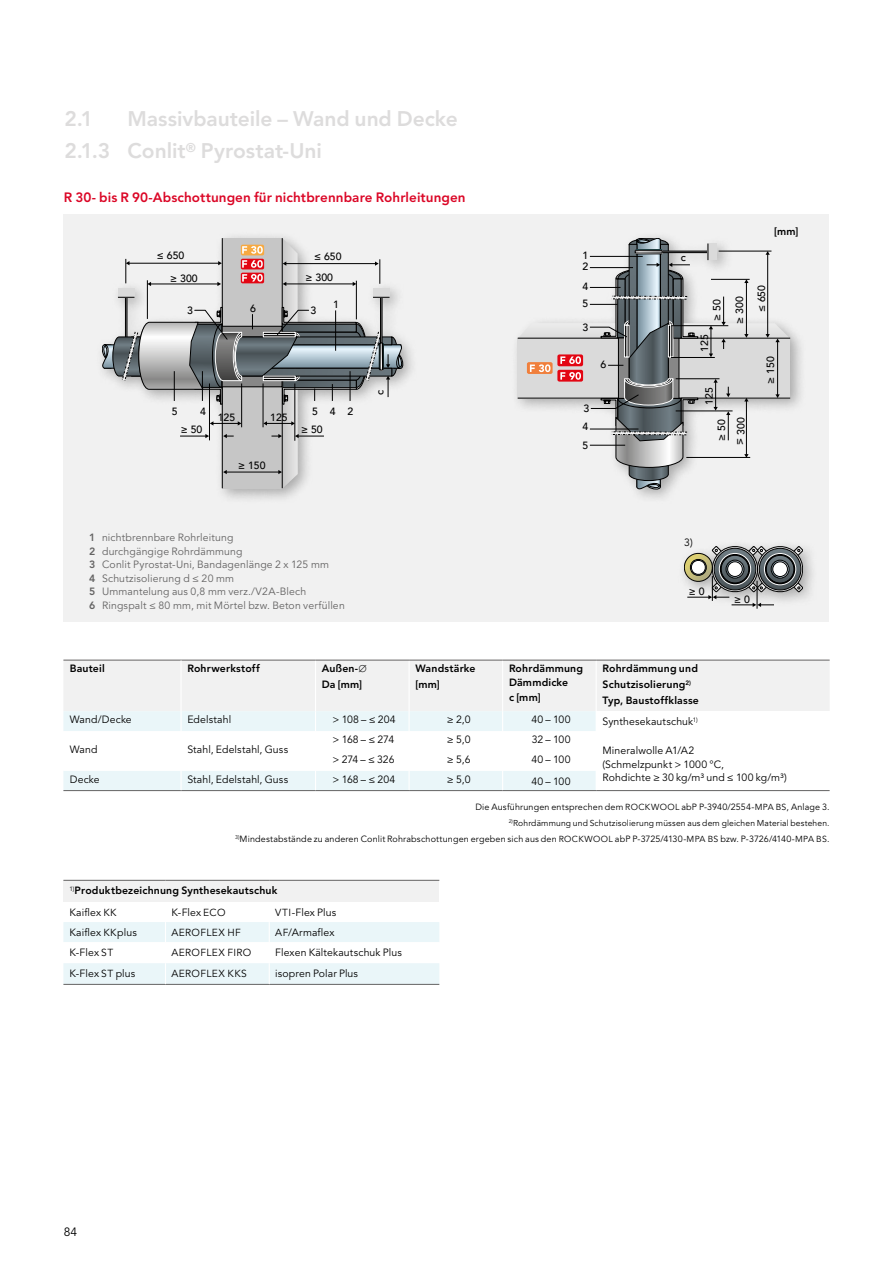
<style>
.page{position:relative;width:893px;height:1263px;background:#fff}
.page>*{position:absolute;margin:0;border:0;box-sizing:border-box;transform-origin:0 0}
.t1{font:800 21px/32.5px "Avenir LT Pro";letter-spacing:-.005em;color:#dddcdc}
.t2{font:800 13.5px "Avenir LT Pro";letter-spacing:.005em;color:#db0626}
.t3{font:12px "Avenir LT Pro";color:#000}
.t4{font:10.5px/13.5px "Avenir LT Pro";letter-spacing:.01em;color:#000}
.t5{font:10.5px/13.5px "Avenir LT Pro";letter-spacing:.015em;color:#646363}
.t6{font:800 10.5px/15.6px "Avenir LT Pro";letter-spacing:.015em;color:#000}
.t7{font:500 10.5px/11.2px "Avenir LT Pro";color:#000}
.t8{font:10.2px "Avenir LT Pro";letter-spacing:.04em;color:#000}
.t9{font:9px "Avenir LT Pro";letter-spacing:.02em;color:#000}
.t10{font:8.55px "Avenir LT Pro";letter-spacing:.015em;color:#000}
.s1{font-weight:800}
.s2{font-family:"Arial Unicode MS";font-weight:400}
.s3{font-size:8.7px}
.s4{font-weight:400}
.s5{font-weight:400;font-size:10.2px}
.s6{font-size:10.2px}
</style>
<div class="page">
<div style="left:63px;top:214px;width:766px;height:407px;background:#f1f1f1"></div>
<svg style="left:64px;top:791px;width:765px;height:1px"></svg>
<hr style="left:596px;top:790px;width:234px;height:1px;background:#646363">
<hr style="left:503px;top:790px;width:93px;height:1px;background:#646363">
<hr style="left:63px;top:790px;width:118px;height:1px;background:#646363">
<hr style="left:181px;top:790px;width:135px;height:1px;background:#646363">
<hr style="left:316px;top:790px;width:93px;height:1px;background:#646363">
<hr style="left:409px;top:790px;width:94px;height:1px;background:#646363">
<svg style="left:63px;top:660px;width:767px;height:130px"></svg>
<div style="left:63px;top:880px;width:376px;height:22px;background:#f1f1f1"></div>
<hr style="left:63px;top:880px;width:102px;height:1px;background:#646363">
<hr style="left:165px;top:880px;width:104px;height:1px;background:#646363">
<hr style="left:269px;top:880px;width:170px;height:1px;background:#646363">
<hr style="left:63px;top:984px;width:102px;height:1px;background:#646363">
<hr style="left:165px;top:984px;width:104px;height:1px;background:#646363">
<hr style="left:269px;top:984px;width:170px;height:1px;background:#646363">
<svg style="left:63px;top:922px;width:376px;height:62px"></svg>
<div style="left:510px;top:231px;width:296px;height:274px;background:#000;opacity:.3"></div>
<div style="left:95px;top:231px;width:324px;height:273px;background:#000;opacity:.3"></div>
<svg style="left:100px;top:238px;width:304px;height:251px"></svg>
<div style="left:677px;top:539px;width:142px;height:69px;background:#000;opacity:.3"></div>
<svg style="left:683px;top:546px;width:120px;height:63px"></svg>
<svg style="left:518px;top:238px;width:272px;height:253px"></svg>
<h1 class="t1" style="left:65px;top:102px;width:395px;text-indent:63px">Massivbauteile – Wand und Decke<br>2.1.3 Conlit<sup>®</sup> Pyrostat-Uni</h1>
<p class="t2" style="left:64px;top:189px;width:403px">R 30- bis R 90-Abschottungen für nichtbrennbare Rohrleitungen</p>
<h1 class="t1" style="left:65px;top:102px;width:30px">2.1</h1>
<p class="t7" style="left:157px;top:250px;width:29px">≤ 650</p>
<p class="t7" style="left:314px;top:251px;width:29px">≤ 650</p>
<p class="t7" style="left:170px;top:272px;width:29px">≥ 300</p>
<p class="t7" style="left:306px;top:272px;width:29px">≥ 300</p>
<p class="t7" style="left:250px;top:303px;width:7px">6</p>
<p class="t7" style="left:187px;top:305px;width:7px">3</p>
<p class="t7" style="left:310px;top:305px;width:7px">3</p>
<p class="t7" style="left:333px;top:299px;width:7px">1</p>
<p class="t7" style="left:172px;top:405px;width:7px">5</p>
<p class="t7" style="left:200px;top:405px;width:7px">4</p>
<p class="t7" style="left:312px;top:405px;width:43px">542</p>
<p class="t7" style="left:218px;top:411px;width:19px">125</p>
<p class="t7" style="left:270px;top:411px;width:19px">125</p>
<p class="t7" style="left:181px;top:424px;width:23px">≥ 50</p>
<p class="t7" style="left:301px;top:424px;width:23px">≥ 50</p>
<p class="t7" style="left:238px;top:460px;width:29px">≥ 150</p>
<p class="t7" style="left:375px;top:395px;width:7px;rotate:-90deg">c</p>
<p class="t7" style="left:582px;top:250px;width:7px">1<br>2</p>
<p class="t7" style="left:582px;top:281px;width:7px">4</p>
<p class="t7" style="left:582px;top:298px;width:7px">5</p>
<p class="t7" style="left:582px;top:322px;width:7px">3</p>
<p class="t7" style="left:601px;top:358px;width:7px">6</p>
<p class="t7" style="left:583px;top:403px;width:7px">3</p>
<p class="t7" style="left:582px;top:421px;width:7px">4</p>
<p class="t7" style="left:582px;top:440px;width:7px">5</p>
<p class="t7" style="left:681px;top:252px;width:7px">c</p>
<p class="t6" style="left:774px;top:224px;width:26px">[mm]</p>
<p class="t7" style="left:711px;top:321px;width:23px;rotate:-90deg">≥ 50</p>
<p class="t7" style="left:734px;top:324px;width:29px;rotate:-90deg">≥ 300</p>
<p class="t7" style="left:756px;top:312px;width:29px;rotate:-90deg">≤ 650</p>
<p class="t7" style="left:699px;top:352px;width:19px;rotate:-90deg">125</p>
<p class="t7" style="left:704px;top:405px;width:19px;rotate:-90deg">125</p>
<p class="t7" style="left:716px;top:441px;width:23px;rotate:-90deg">≥ 50</p>
<p class="t7" style="left:765px;top:384px;width:29px;rotate:-90deg">≥ 150</p>
<p class="t5" style="left:89px;top:531px;width:257px"><span class="s1">1</span> nichtbrennbare Rohrleitung<br><span class="s1">2</span> durchgängige Rohrdämmung<br><span class="s1">3</span> Conlit Pyrostat-Uni, Bandagenlänge 2 x 125 mm<br><span class="s1">4</span> Schutzisolierung d ≤ 20 mm<br><span class="s1">5</span> Ummantelung aus 0,8 mm verz./V2A-Blech<br><span class="s1">6</span> Ringspalt ≤ 80 mm, mit Mörtel bzw. Beton verfüllen</p>
<p class="t4" style="left:684px;top:536px;width:10px">3)</p>
<p class="t7" style="left:689px;top:586px;width:17px">≥ 0</p>
<p class="t6" style="left:70px;top:661px;width:36px">Bauteil</p>
<p class="t6" style="left:187px;top:661px;width:74px">Rohrwerkstoff</p>
<p class="t6" style="left:322px;top:661px;width:46px">Außen-<span class="s2">∅<br></span>Da [mm]</p>
<p class="t6" style="left:415px;top:661px;width:62px">Wandstärke [mm]</p>
<p class="t6" style="left:509px;top:662px;width:76px;line-height:13.5px">Rohrdämmung<br>Dämmdicke</p>
<p class="t6" style="left:509px;top:690px;width:33px">c [mm]</p>
<p class="t6" style="left:603px;top:661px;width:98px">Rohrdämmung und<br>Schutzisolierung<sup>2)<br></sup>Typ, Baustoffklasse</p>
<p class="t7" style="left:734px;top:594px;width:17px">≥ 0</p>
<p class="t4" style="left:70px;top:713px;width:64px">Wand/Decke</p>
<p class="t4" style="left:187px;top:713px;width:45px">Edelstahl</p>
<p class="t4" style="left:333px;top:713px;width:65px">&gt; 108 – ≤ 204</p>
<p class="t4" style="left:447px;top:713px;width:25px">≥ 2,0</p>
<p class="t4" style="left:532px;top:713px;width:41px">40 – 100</p>
<p class="t4" style="left:603px;top:715px;width:97px">Synthesekautschuk<sup>1)</sup></p>
<p class="t4" style="left:603px;top:744px;width:186px">Mineralwolle A1/A2<br>(Schmelzpunkt &gt; 1000 °C,<br>Rohdichte ≥ 30 kg/m³ und ≤ 100 kg/m³)</p>
<p class="t4" style="left:333px;top:733px;width:63px">&gt; 168 – ≤ 274</p>
<p class="t4" style="left:447px;top:733px;width:25px">≥ 5,0</p>
<p class="t4" style="left:532px;top:733px;width:40px">32 – 100</p>
<p class="t4" style="left:333px;top:753px;width:63px">&gt; 274 – ≤ 326</p>
<p class="t4" style="left:447px;top:753px;width:25px">≥ 5,6</p>
<p class="t4" style="left:532px;top:753px;width:41px">40 – 100</p>
<p class="t4" style="left:70px;top:743px;width:29px">Wand</p>
<p class="t4" style="left:187px;top:743px;width:102px">Stahl, Edelstahl, Guss</p>
<p class="t4" style="left:70px;top:773px;width:31px">Decke</p>
<p class="t4" style="left:187px;top:773px;width:102px">Stahl, Edelstahl, Guss</p>
<p class="t4" style="left:333px;top:773px;width:64px">&gt; 168 – ≤ 204</p>
<p class="t4" style="left:447px;top:773px;width:25px">≥ 5,0</p>
<p class="t4" style="left:532px;top:774px;width:41px">40 – 100</p>
<p class="t9" style="left:475px;top:802px;width:356px">Die Ausführungen entsprechen dem <span class="s3">ROCKWOOL</span> abP P-3940/2554-<span class="s3">MPA BS</span>, Anlage 3.</p>
<p class="t10" style="left:509px;top:818px;width:322px"><sup>2)</sup>Rohrdämmung und Schutzisolierung müssen aus dem gleichen Material bestehen.</p>
<p class="t9" style="left:235px;top:833px;width:596px"><sup>3)</sup>Mindestabstände zu anderen Conlit Rohrabschottungen ergeben sich aus den <span class="s3">ROCKWOOL</span> abP P-3725/4130-<span class="s3">MPA BS</span> bzw. P-3726/4140-<span class="s3">MPA BS</span>.</p>
<p class="t6" style="left:69px;top:880px;width:209px;line-height:21.9px"><sup>1)</sup>Produktbezeichnung Synthesekautschuk<br><span class="s4">Kaiflex</span> <span class="s5">KK</span></p>
<p class="t4" style="left:171px;top:906px;width:56px">K-Flex <span class="s6">ECO</span></p>
<p class="t4" style="left:275px;top:906px;width:62px"><span class="s6">VTI</span>-Flex Plus</p>
<p class="t4" style="left:69px;top:926px;width:69px">Kaiflex <span class="s6">KK</span>plus</p>
<p class="t8" style="left:171px;top:926px;width:71px">AEROFLEX HF</p>
<p class="t4" style="left:275px;top:926px;width:61px"><span class="s6">AF</span>/Armaflex</p>
<p class="t4" style="left:69px;top:946px;width:45px">K-Flex <span class="s6">ST</span></p>
<p class="t8" style="left:171px;top:946px;width:81px">AEROFLEX FIRO</p>
<p class="t4" style="left:275px;top:946px;width:128px">Flexen Kältekautschuk Plus</p>
<p class="t4" style="left:69px;top:967px;width:67px">K-Flex <span class="s6">ST</span> plus</p>
<p class="t8" style="left:171px;top:967px;width:77px">AEROFLEX KKS</p>
<p class="t4" style="left:275px;top:967px;width:84px">isopren Polar Plus</p>
<p class="t3" style="left:64px;top:1224px;width:15px">84</p>
</div>
